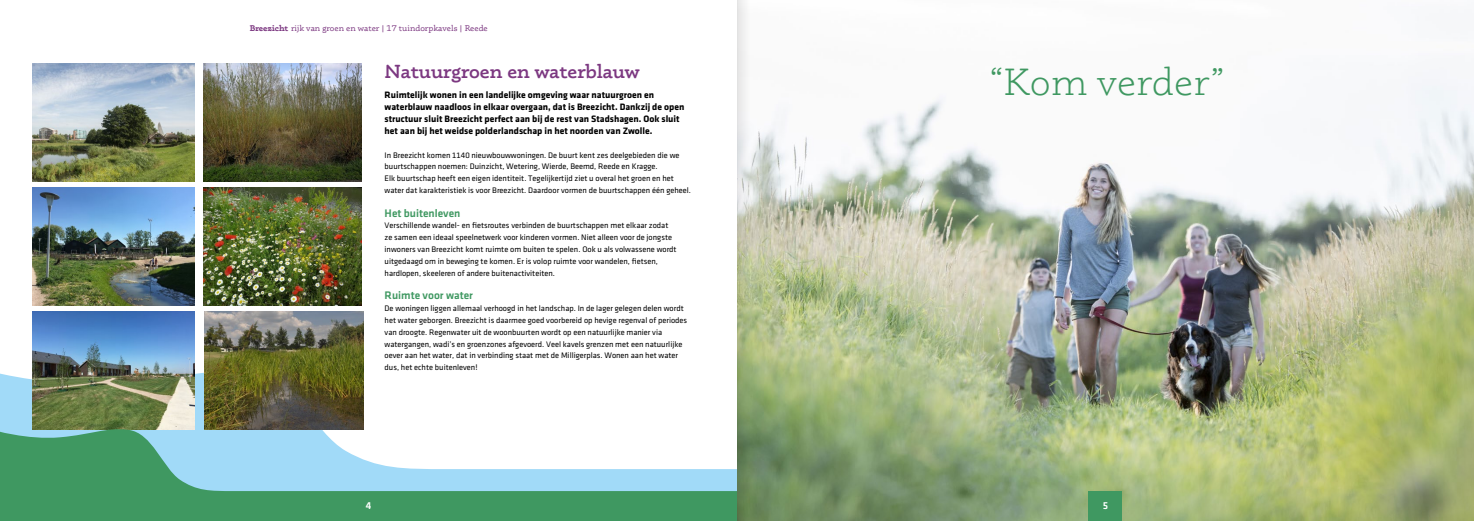
<style>
.page{position:relative;width:1474px;height:521px;background:#fff}
.page>*{position:absolute;margin:0;border:0;box-sizing:border-box;transform-origin:0 0}
.t1{font:300 38.5px "Phoreus Cherokee";color:#3f9861}
.t2{font:600 19.25px "Phoreus Cherokee";color:#7c3881}
.t3{font:11.38px "Klavika Medium TF";color:#3f9861}
.t4{font:10.5px "Klavika Medium TF";color:#fff}
.t5{font:700 9.62px/11.8px "Klavika";color:#000}
.t6{font:8.31px/11.8px "Klavika Regular TF";color:#000}
.t7{font:8.31px "Phoreus Cherokee";color:#7c3881}
.s1{font-weight:700}
</style>
<div class="page">
<svg style="left:0;top:368px;width:364px;height:59px;background:#abdaf1"></svg>
<img style="left:749px;top:79px;width:724px;height:442px">
<img style="left:32px;top:63px;width:162px;height:118px">
<img style="left:204px;top:63px;width:157px;height:118px">
<img style="left:32px;top:187px;width:162px;height:118px">
<img style="left:204px;top:187px;width:157px;height:118px">
<img style="left:32px;top:311px;width:162px;height:116px">
<img style="left:204px;top:311px;width:159px;height:116px">
<svg style="left:0;top:427px;width:737px;height:94px"></svg>
<div style="left:1088px;top:491px;width:34px;height:30px;background:#3f9861"></div>
<svg style="left:737px;top:0;width:12px;height:521px"></svg>
<p class="t7" style="left:250px;top:23px;width:239px"><span class="s1">Breezicht</span> rijk van groen en water | 17 tuindorpkavels | Reede</p>
<h2 class="t2" style="left:384px;top:59px;width:257px">Natuurgroen en waterblauw</h2>
<p class="t5" style="left:384px;top:89px;width:301px">Ruimtelijk wonen in een landelijke omgeving waar natuurgroen en waterblauw naadloos in elkaar overgaan, dat is Breezicht. Dankzij de open structuur sluit Breezicht perfect aan bij de rest van Stadshagen. Ook sluit het aan bij het weidse polderlandschap in het noorden van Zwolle.</p>
<p class="t6" style="left:384px;top:149px;width:308px">In Breezicht komen 1140 nieuwbouwwoningen. De buurt kent zes deelgebieden die we buurtschappen noemen: Duinzicht, Wetering, Wierde, Beemd, Reede en Kragge.<br>Elk buurtschap heeft een eigen identiteit. Tegelijkertijd ziet u overal het groen en het water dat karakteristiek is voor Breezicht. Daardoor vormen de buurtschappen één geheel.</p>
<h3 class="t3" style="left:384px;top:207px;width:77px">Het buitenleven</h3>
<p class="t6" style="left:384px;top:220px;width:293px">Verschillende wandel- en fietsroutes verbinden de buurtschappen met elkaar zodat ze samen een ideaal speelnetwerk voor kinderen vormen. Niet alleen voor de jongste inwoners van Breezicht komt ruimte om buiten te spelen. Ook u als volwassene wordt uitgedaagd om in beweging te komen. Er is volop ruimte voor wandelen, fietsen, hardlopen, skeeleren of andere buitenactiviteiten.</p>
<h3 class="t3" style="left:384px;top:289px;width:90px">Ruimte voor water</h3>
<p class="t6" style="left:384px;top:303px;width:304px">De woningen liggen allemaal verhoogd in het landschap. In de lager gelegen delen wordt het water geborgen. Breezicht is daarmee goed voorbereid op hevige regenval of periodes van droogte. Regenwater uit de woonbuurten wordt op een natuurlijke manier via watergangen, wadi’s en groenzones afgevoerd. Veel kavels grenzen met een natuurlijke oever aan het water, dat in verbinding staat met de Milligerplas. Wonen aan het water dus, het echte buitenleven!</p>
<h1 class="t1" style="left:989px;top:59px;width:237px">“Kom verder”</h1>
<p class="t4" style="left:366px;top:499px;width:7px">4</p>
<p class="t4" style="left:1102px;top:499px;width:7px">5</p>
</div>
